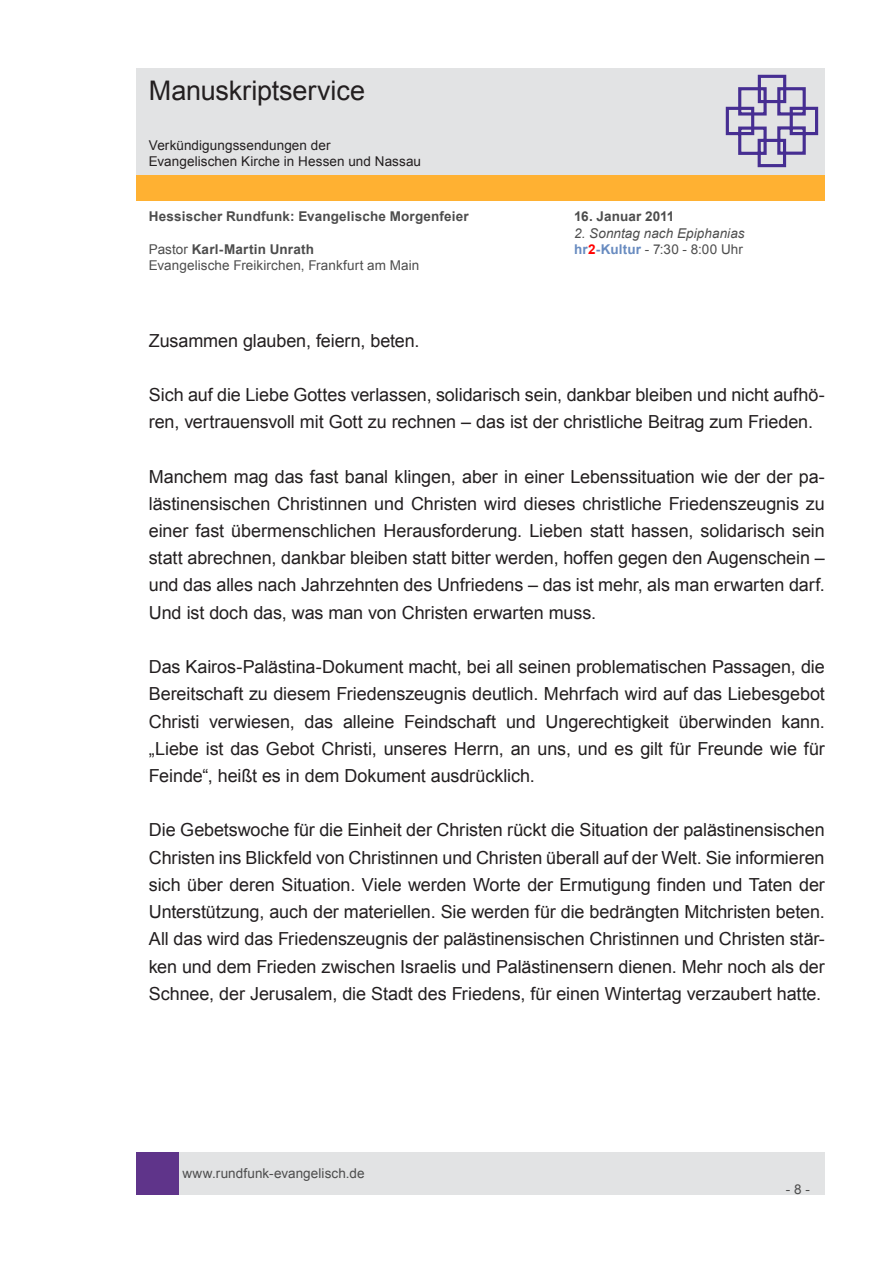
<style>
.page{position:relative;width:893px;height:1263px;background:#fff}
.page>*{position:absolute;margin:0;border:0;box-sizing:border-box;transform-origin:0 0}
.t1{font:27px "Arial";letter-spacing:-.005em;color:#231f20}
.t2{font:18px/27.2px "Arial";letter-spacing:-.005em;color:#231f20;text-align:justify}
.t3{font:13.5px "Arial";letter-spacing:.005em;color:#4d4d4d}
.t4{font:700 13.5px "Arial";letter-spacing:.015em;color:#4d4d4d}
.t5{font:13.5px/16.2px "Arial";letter-spacing:.005em;color:#231f20}
.t6{font:italic 13.5px "Arial";letter-spacing:.005em;color:#4d4d4d}
.s1{font-weight:400}
.s2{font-weight:700;color:#688bc0}
.s3{font-weight:700;color:#f00}
</style>
<div class="page">
<div style="left:179px;top:1152px;width:646px;height:43px;background:#e2e3e4"></div>
<div style="left:136px;top:1152px;width:43px;height:43px;background:#5f348a"></div>
<div style="left:136px;top:175px;width:689px;height:26px;background:#ffb132"></div>
<div style="left:136px;top:68px;width:689px;height:106px;background:#e2e3e4"></div>
<svg style="left:725px;top:74px;width:94px;height:94px"></svg>
<h1 class="t1" style="left:149px;top:73px;width:218px">Manuskriptservice</h1>
<p class="t5" style="left:149px;top:137px;width:274px">Verkündigungssendungen der<br>Evangelischen Kirche in Hessen und Nassau</p>
<p class="t4" style="left:149px;top:208px;width:322px">Hessischer Rundfunk: Evangelische Morgenfeier</p>
<p class="t4" style="left:574px;top:208px;width:102px">16. Januar 2011</p>
<p class="t6" style="left:574px;top:224px;width:172px">2. Sonntag nach Epiphanias</p>
<p class="t4" style="left:149px;top:240px;width:167px"><span class="s1">Pastor</span> Karl-Martin Unrath</p>
<p class="t3" style="left:574px;top:240px;width:170px"><span class="s2">hr</span><span class="s3">2</span><span class="s2">-Kultur</span> - 7:30 - 8:00 Uhr</p>
<p class="t3" style="left:149px;top:256px;width:272px">Evangelische Freikirchen, Frankfurt am Main</p>
<p class="t2" style="left:149px;top:327px;width:272px">Zusammen glauben, feiern, beten.</p>
<p class="t2" style="left:149px;top:381px;width:678px">Sich auf die Liebe Gottes verlassen, solidarisch sein, dankbar bleiben und nicht aufhö&shy;ren, vertrauensvoll mit Gott zu rechnen – das ist der christliche Beitrag zum Frieden.</p>
<p class="t2" style="left:149px;top:463px;width:678px">Manchem mag das fast banal klingen, aber in einer Lebenssituation wie der der pa&shy;lästinensischen Christinnen und Christen wird dieses christliche Friedenszeugnis zu einer fast übermenschlichen Herausforderung. Lieben statt hassen, solidarisch sein statt abrechnen, dankbar bleiben statt bitter werden, hoffen gegen den Augenschein – und das alles nach Jahrzehnten des Unfriedens – das ist mehr, als man erwarten darf.<br>Und ist doch das, was man von Christen erwarten muss.</p>
<p class="t2" style="left:149px;top:653px;width:678px">Das Kairos-Palästina-Dokument macht, bei all seinen problematischen Passagen, die Bereitschaft zu diesem Friedenszeugnis deutlich. Mehrfach wird auf das Liebesgebot Christi verwiesen, das alleine Feindschaft und Ungerechtigkeit überwinden kann. „Liebe ist das Gebot Christi, unseres Herrn, an uns, und es gilt für Freunde wie für Feinde“, heißt es in dem Dokument ausdrücklich.</p>
<p class="t2" style="left:149px;top:817px;width:678px">Die Gebetswoche für die Einheit der Christen rückt die Situation der palästinensischen Christen ins Blickfeld von Christinnen und Christen überall auf der Welt. Sie informieren sich über deren Situation. Viele werden Worte der Ermutigung finden und Taten der Unterstützung, auch der materiellen. Sie werden für die bedrängten Mitchristen beten.<br>All das wird das Friedenszeugnis der palästinensischen Christinnen und Christen stär&shy;ken und dem Frieden zwischen Israelis und Palästinensern dienen. Mehr noch als der Schnee, der Jerusalem, die Stadt des Friedens, für einen Wintertag verzaubert hatte.</p>
<p class="t3" style="left:182px;top:1164px;width:184px">www.rundfunk-evangelisch.de</p>
<p class="t3" style="left:786px;top:1180px;width:26px">- 8 -</p>
</div>
